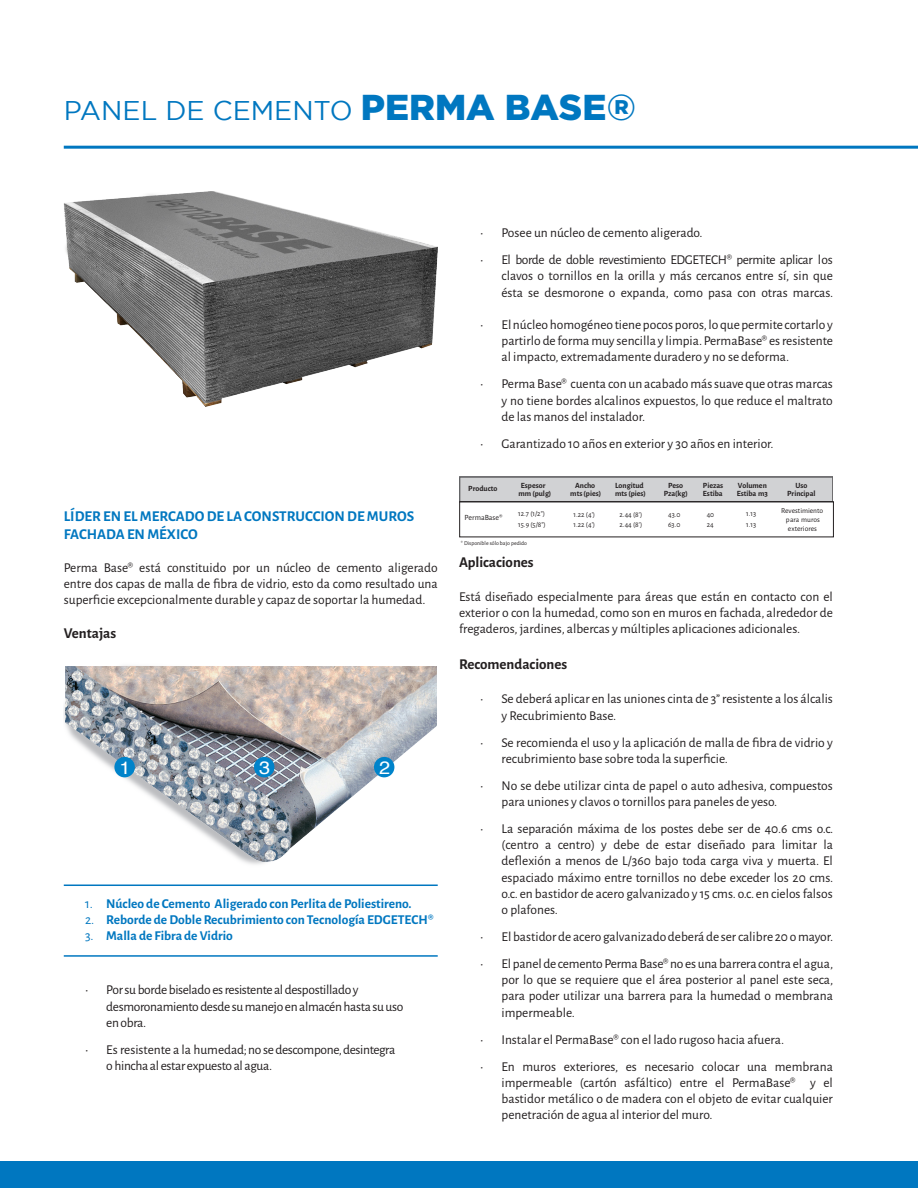
<style>
.page{position:relative;width:918px;height:1188px;background:#fff}
.page>*{position:absolute;margin:0;border:0;box-sizing:border-box;transform-origin:0 0}
.t1{font:27px "Gotham";color:#0077c0}
.t2{font:18px "Helvetica";color:#fff;scale:1.1 1}
.t3{font:700 15px/18px "Alegreya Sans";color:#0077c0}
.t4{font:700 15px "Alegreya Sans";color:#231f20}
.body{font:13.5px/16.2px "Alegreya Sans";color:#231f20;text-align:justify}
.body-2{font:13.5px/16.2px "Alegreya Sans";letter-spacing:-.025em;color:#231f20}
.t5{font:700 13.5px "Alegreya Sans";color:#0077c0}
.t6{font:700 7.95px/7.9px "Alegreya Sans";color:#231f20;text-align:center}
.t7{font:7.95px "Alegreya Sans";color:#231f20}
.t8{font:7.5px/9.1px "Alegreya Sans";color:#231f20}
.t9{font:5.85px "Alegreya Sans";color:#231f20}
.s1{font-weight:900;font-size:36px}
.s2{font-weight:400}
</style>
<div class="page">
<div style="left:0;top:1161px;width:918px;height:27px;background:#0077c0"></div>
<hr style="left:64px;top:146px;width:854px;height:3px;background:#0077c0">
<img style="left:64px;top:192px;width:374px;height:215px">
<img style="left:65px;top:666px;width:372px;height:199px">
<div style="left:114px;top:757px;width:21px;height:20px;background:#0083ca;border-radius:50%"></div>
<div style="left:374px;top:757px;width:20px;height:20px;background:#0083ca;border-radius:50%"></div>
<div style="left:254px;top:757px;width:20px;height:20px;background:#0083ca;border-radius:50%"></div>
<div style="left:460px;top:477px;width:373px;height:25px;background:#d1d2d4"></div>
<div style="left:460px;top:477px;width:373px;height:25px;border:1px solid #6c6d70"></div>
<div style="left:459px;top:501px;width:374px;height:36px;border:1px solid #231f20"></div>
<hr style="left:64px;top:885px;width:374px;height:1px;background:#0077c0">
<hr style="left:64px;top:955px;width:374px;height:2px;background:#0077c0">
<p class="t1" style="left:64px;top:95px;width:574px">PANEL DE CEMENTO <span class="s1">PERMA BASE®</span></p>
<p class="body" style="left:480px;top:224px;width:224px">• Posee un núcleo de cemento aligerado.</p>
<p class="body" style="left:502px;top:251px;width:333px;text-indent:-21px">• El borde de doble revestimiento EDGETECH® permite aplicar los clavos o tornillos en la orilla y más cercanos entre sí, sin que ésta se desmorone o expanda, como pasa con otras marcas.</p>
<p class="body" style="left:502px;top:316px;width:333px;text-indent:-21px">• El núcleo homogéneo tiene pocos poros, lo que permite cortarlo y partirlo de forma muy sencilla y limpia. PermaBase® es resistente al impacto, extremadamente duradero y no se deforma.</p>
<p class="body" style="left:502px;top:375px;width:333px;text-indent:-21px">• Perma Base® cuenta con un acabado más suave que otras marcas y no tiene bordes alcalinos expuestos, lo que reduce el maltrato de las manos del instalador.</p>
<p class="body" style="left:480px;top:435px;width:295px">• Garantizado 10 años en exterior y 30 años en interior.</p>
<p class="t3" style="left:64px;top:506px;width:352px">LÍDER EN EL MERCADO DE LA CONSTRUCCION DE MUROS<br>FACHADA EN MÉXICO</p>
<p class="body" style="left:64px;top:559px;width:376px">Perma Base® está constituido por un núcleo de cemento aligerado entre dos capas de malla de fibra de vidrio, esto da como resultado una superficie excepcionalmente durable y capaz de soportar la humedad.</p>
<p class="t4" style="left:64px;top:622px;width:54px">Ventajas</p>
<p class="t2" style="left:119px;top:754px;width:12px">1</p>
<p class="t2" style="left:259px;top:754px;width:12px">3</p>
<p class="t2" style="left:379px;top:754px;width:12px">2</p>
<p class="t5" style="left:85px;top:894px;width:328px"><span class="s2">1.</span> Núcleo de Cemento Aligerado con Perlita de Poliestireno.</p>
<p class="t5" style="left:85px;top:910px;width:350px"><span class="s2">2.</span> Reborde de Doble Recubrimiento con Tecnología EDGETECH®</p>
<p class="t5" style="left:85px;top:926px;width:149px"><span class="s2">3.</span> Malla de Fibra de Vidrio</p>
<p class="body-2" style="left:106px;top:981px;width:299px;text-indent:-21px">• Por su borde biselado es resistente al despostillado y desmoronamiento desde su manejo en almacén hasta su uso en obra.</p>
<p class="body-2" style="left:106px;top:1041px;width:291px;text-indent:-21px">• Es resistente a la humedad; no se descompone, desintegra o hincha al estar expuesto al agua.</p>
<p class="t6" style="left:468px;top:484px;width:31px">Producto</p>
<p class="t6" style="left:518px;top:481px;width:34px">Espesor mm (pulg)</p>
<p class="t6" style="left:570px;top:481px;width:32px">Ancho mts (pies)</p>
<p class="t6" style="left:615px;top:489px;width:32px">mts (pies)</p>
<p class="t6" style="left:615px;top:481px;width:30px">Longitud</p>
<p class="t6" style="left:664px;top:481px;width:25px">Peso<br>Pza(kg)</p>
<p class="t6" style="left:703px;top:481px;width:22px;text-align:left">Piezas<br>Estiba</p>
<p class="t6" style="left:737px;top:481px;width:33px;text-align:left">Volumen<br>Estiba m3</p>
<p class="t6" style="left:787px;top:481px;width:30px">Uso<br>Principal</p>
<p class="t7" style="left:465px;top:512px;width:40px">PermaBase®</p>
<p class="t8" style="left:620px;top:510px;width:24px">2.44 (8')<br>2.44 (8')</p>
<p class="t8" style="left:668px;top:509px;width:14px;line-height:10.6px">43.0<br>63.0</p>
<p class="t8" style="left:746px;top:508px;width:11px;line-height:10.6px">1.13<br>1.13</p>
<p class="t8" style="left:781px;top:505px;width:44px;text-align:center">Revestimiento para muros exteriores</p>
<p class="t8" style="left:518px;top:508px;width:29px;line-height:10.6px">12.7 (1/2")<br>15.9 (5/8")</p>
<p class="t8" style="left:574px;top:510px;width:23px">1.22 (4')<br>1.22 (4')</p>
<p class="t8" style="left:707px;top:509px;width:9px;line-height:10.6px">40<br>24</p>
<p class="t9" style="left:461px;top:539px;width:68px">* Disponible sólo bajo pedido</p>
<p class="t4" style="left:459px;top:551px;width:76px">Aplicaciones</p>
<p class="body" style="left:459px;top:588px;width:376px">Está diseñado especialmente para áreas que están en contacto con el exterior o con la humedad, como son en muros en fachada, alrededor de fregaderos, jardines, albercas y múltiples aplicaciones adicionales.</p>
<p class="t4" style="left:459px;top:653px;width:110px">Recomendaciones</p>
<p class="body" style="left:502px;top:690px;width:333px;text-indent:-21px">• Se deberá aplicar en las uniones cinta de 3” resistente a los álcalis y Recubrimiento Base.</p>
<p class="body" style="left:502px;top:734px;width:333px;text-indent:-21px">• Se recomienda el uso y la aplicación de malla de fibra de vidrio y recubrimiento base sobre toda la superficie.</p>
<p class="body" style="left:502px;top:777px;width:333px;text-indent:-21px">• No se debe utilizar cinta de papel o auto adhesiva, compuestos para uniones y clavos o tornillos para paneles de yeso.</p>
<p class="body" style="left:502px;top:820px;width:333px;text-indent:-21px">• La separación máxima de los postes debe ser de 40.6 cms o.c. (centro a centro) y debe de estar diseñado para limitar la deflexión a menos de L/360 bajo toda carga viva y muerta. El espaciado máximo entre tornillos no debe exceder los 20 cms. o.c. en bastidor de acero galvanizado y 15 cms. o.c. en cielos falsos o plafones.</p>
<p class="body" style="left:480px;top:928px;width:354px">• El bastidor de acero galvanizado deberá de ser calibre 20 o mayor.</p>
<p class="body" style="left:502px;top:955px;width:333px;text-indent:-21px">• El panel de cemento Perma Base® no es una barrera contra el agua, por lo que se requiere que el área posterior al panel este seca, para poder utilizar una barrera para la humedad o membrana impermeable.</p>
<p class="body" style="left:480px;top:1031px;width:305px">• Instalar el PermaBase® con el lado rugoso hacia afuera.</p>
<p class="body" style="left:502px;top:1058px;width:333px;text-indent:-21px">• En muros exteriores, es necesario colocar una membrana impermeable (cartón asfáltico) entre el PermaBase® y el bastidor metálico o de madera con el objeto de evitar cualquier penetración de agua al interior del muro.</p>
</div>
